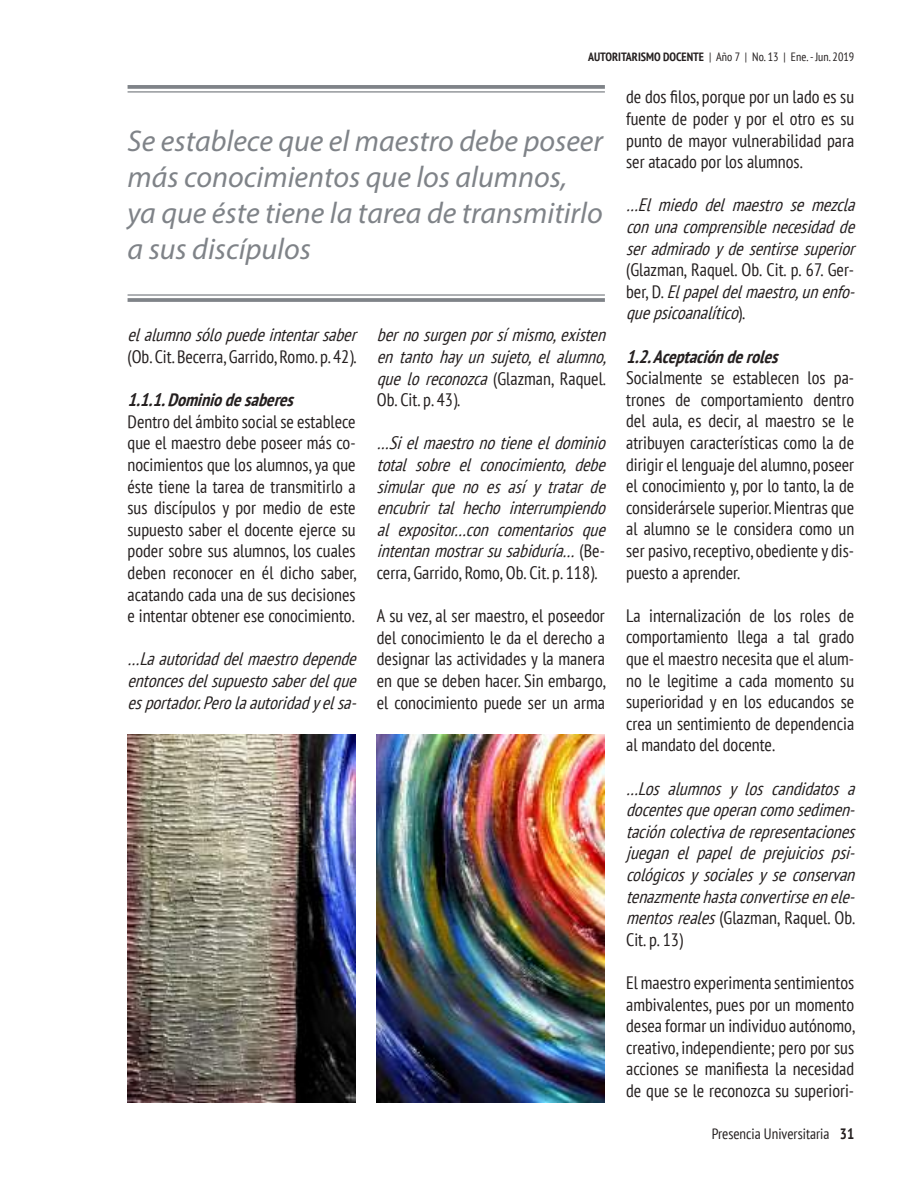
<style>
.page{position:relative;width:918px;height:1188px;background:#fff}
.page>*{position:absolute;margin:0;border:0;box-sizing:border-box;transform-origin:0 0}
.t1{font:italic 30px/36px "Myriad Pro";color:#7f8388}
.t2{font:condensed 18px/21.6px "PT Sans";color:#241f1f;text-align:justify}
.t3{font:italic condensed 18px/21.6px "PT Sans";color:#241f1f}
.t4{font:italic 700 condensed 18px "PT Sans";color:#241f1f}
.t5{font:condensed 15px "PT Sans";color:#241f1f}
.t6{font:condensed 12px "PT Sans";color:#241f1f}
.s1{font-weight:700}
.s2{font-style:normal}
</style>
<div class="page">
<svg style="left:128px;top:85px;width:477px;height:4px;background:#868a8f"></svg>
<hr style="left:128px;top:91px;width:477px;height:2px;background:#7f8388">
<hr style="left:128px;top:294px;width:477px;height:2px;background:#7f8388">
<svg style="left:128px;top:298px;width:477px;height:4px;background:#868a8f"></svg>
<img style="left:128px;top:734px;width:228px;height:369px">
<img style="left:377px;top:734px;width:228px;height:369px">
<p class="t6" style="left:588px;top:49px;width:268px"><span class="s1">AUTORITARISMO DOCENTE</span> | Año 7 | No. 13 | Ene. - Jun. 2019</p>
<h1 class="t1" style="left:128px;top:122px;width:477px">Se establece que el maestro debe poseer más conocimientos que los alumnos,<br>ya que éste tiene la tarea de transmitirlo a sus discípulos</h1>
<p class="t3" style="left:128px;top:324px;width:236px">elalumnosólopuedeintentarsaber</p>
<p class="t2" style="left:128px;top:346px;width:231px">(Ob. Cit. Becerra, Garrido, Romo. p. 42).</p>
<p class="t4" style="left:128px;top:388px;width:173px">1.1.1.Dominiodesaberes</p>
<p class="t2" style="left:128px;top:410px;width:231px">Dentro del ámbito social se establece que el maestro debe poseer más co&shy;nocimientos que los alumnos, ya que éste tiene la tarea de transmitirlo a sus discípulos y por medio de este supuesto saber el docente ejerce su poder sobre sus alumnos, los cuales deben reconocer en él dicho saber, acatando cada una de sus decisiones e intentar obtener ese conocimiento.</p>
<p class="t3" style="left:128px;top:648px;width:236px;text-align:justify">…Laautoridaddelmaestrodepende entoncesdelsupuestosaberdelque esportador.Perolaautoridadyelsa-</p>
<p class="t3" style="left:377px;top:324px;width:237px">bernosurgenporsímismo,existen en tanto hayun sujeto,el alumno, queloreconozca<span class="s2">(Glazman, Raquel.<br>Ob. Cit. p. 43).</span></p>
<p class="t3" style="left:377px;top:432px;width:236px">…Sielmaestronotieneeldominio total sobre el conocimiento, debe simular que no es así y tratar de encubrir tal hecho interrumpiendo al expositor…con comentarios que intentanmostrarsusabiduría… <span class="s2">( B e - cerra, Garrido, Romo, Ob. Cit. p. 118).</span></p>
<p class="t2" style="left:377px;top:605px;width:231px">A su vez, al ser maestro, el poseedor del conocimiento le da el derecho a designar las actividades y la manera en que se deben hacer. Sin embargo, el conocimiento puede ser un arma</p>
<p class="t2" style="left:626px;top:86px;width:230px">de dos filos, porque por un lado es su fuente de poder y por el otro es su punto de mayor vulnerabilidad para ser atacado por los alumnos.</p>
<p class="t3" style="left:626px;top:194px;width:236px;text-align:justify">…El miedo del maestro se mezcla conunacomprensiblenecesidadde seradmiradoydesentirsesuperior</p>
<p class="t3" style="left:626px;top:259px;width:236px"><span class="s2">(Glazman, Raquel. Ob. Cit. p. 67. Ger&shy;b e r , D .</span> Elpapeldelmaestro,unenfo&shy;quepsicoanalítico<span class="s2">) .</span></p>
<p class="t4" style="left:626px;top:344px;width:159px">1.2.Aceptaciónderoles</p>
<p class="t2" style="left:626px;top:367px;width:230px">Socialmente se establecen los pa&shy;trones de comportamiento dentro del aula, es decir, al maestro se le atribuyen características como la de dirigir el lenguaje del alumno, poseer el conocimiento y, por lo tanto, la de considerársele superior. Mientras que al alumno se le considera como un ser pasivo, receptivo, obediente y dis&shy;puesto a aprender.</p>
<p class="t2" style="left:626px;top:604px;width:230px">La internalización de los roles de comportamiento llega a tal grado que el maestro necesita que el alum&shy;no le legitime a cada momento su superioridad y en los educandos se crea un sentimiento de dependencia al mandato del docente.</p>
<p class="t3" style="left:626px;top:777px;width:236px">…Los alumnos y los candidatos a docentesqueoperancomosedimen&shy;tacióncolectivaderepresentaciones juegan el papel de prejuicios psi&shy;cológicosysocialesyseconservan tenazmentehastaconvertirseenele&shy;mentosreales<span class="s2">(Glazman, Raquel. Ob.<br>Cit. p. 13)</span></p>
<p class="t2" style="left:626px;top:971px;width:231px">El maestro experimenta sentimientos ambivalentes, pues por un momento desea formar un individuo autónomo, creativo, independiente; pero por sus acciones se manifiesta la necesidad de que se le reconozca su superiori-</p>
<p class="t5" style="left:712px;top:1125px;width:144px">Presencia Universitaria <span class="s1">31</span></p>
</div>
